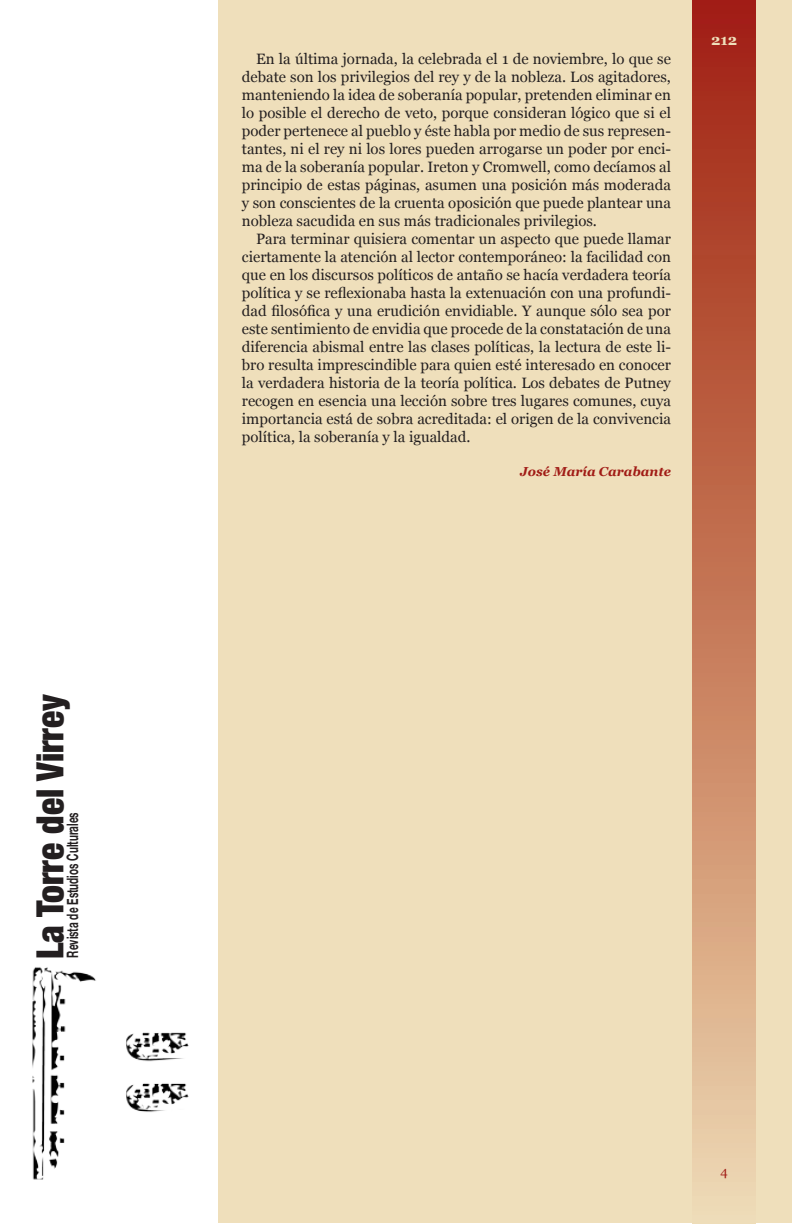
<style>
.page{position:relative;width:792px;height:1224px;background:#fff}
.page>*{position:absolute;margin:0;border:0;box-sizing:border-box;transform-origin:0 0}
.t1{font:900 condensed 37.5px "Helvetica Neue";color:#231f20;scale:.95 1}
.t2{font:700 15.8px "Helvetica Neue";color:#231f20;scale:.63 1}
.t3{font:15px/18px "Georgia";color:#231f20;text-align:justify}
.t4{font:700 15px "Georgia";color:#efdfbb}
.t5{font:italic 700 13px "Georgia";color:#a11c16}
</style>
<div class="page">
<div style="left:218px;top:0;width:574px;height:1224px;background:#efdfbb"></div>
<div style="left:693px;top:0;width:63px;height:1224px;background:linear-gradient(to bottom,#a01e0b,#edd7ad)"></div>
<img style="left:32px;top:967px;width:157px;height:213px">
<h1 class="t1" style="left:27px;top:959px;width:280px;rotate:-90deg">La Torre del Virrey</h1>
<p class="t2" style="left:63px;top:958px;width:232px;rotate:-90deg">Revista de Estudios Culturales</p>
<p class="t3" style="left:242px;top:50px;width:431px;text-indent:14px">En la última jornada, la celebrada el 1 de noviembre, lo que se debate son los privilegios del rey y de la nobleza. Los agitadores, manteniendo la idea de soberanía popular, pretenden eliminar en lo posible el derecho de veto, porque consideran lógico que si el poder pertenece al pueblo y éste habla por medio de sus represen&shy;tantes, ni el rey ni los lores pueden arrogarse un poder por enci&shy;ma de la soberanía popular. Ireton y Cromwell, como decíamos al principio de estas páginas, asumen una posición más moderada y son conscientes de la cruenta oposición que puede plantear una nobleza sacudida en sus más tradicionales privilegios.</p>
<p class="t3" style="left:242px;top:230px;width:431px;text-indent:14px">Para terminar quisiera comentar un aspecto que puede llamar ciertamente la atención al lector contemporáneo: la facilidad con que en los discursos políticos de antaño se hacía verdadera teoría política y se reflexionaba hasta la extenuación con una profundi&shy;dad filosófica y una erudición envidiable. Y aunque sólo sea por este sentimiento de envidia que procede de la constatación de una diferencia abismal entre las clases políticas, la lectura de este li&shy;bro resulta imprescindible para quien esté interesado en conocer la verdadera historia de la teoría política. Los debates de Putney recogen en esencia una lección sobre tres lugares comunes, cuya importancia está de sobra acreditada: el origen de la convivencia política, la soberanía y la igualdad.</p>
<p class="t5" style="left:520px;top:464px;width:152px">José María Carabante</p>
<p class="t4" style="left:711px;top:32px;width:28px">212</p>
</div>
